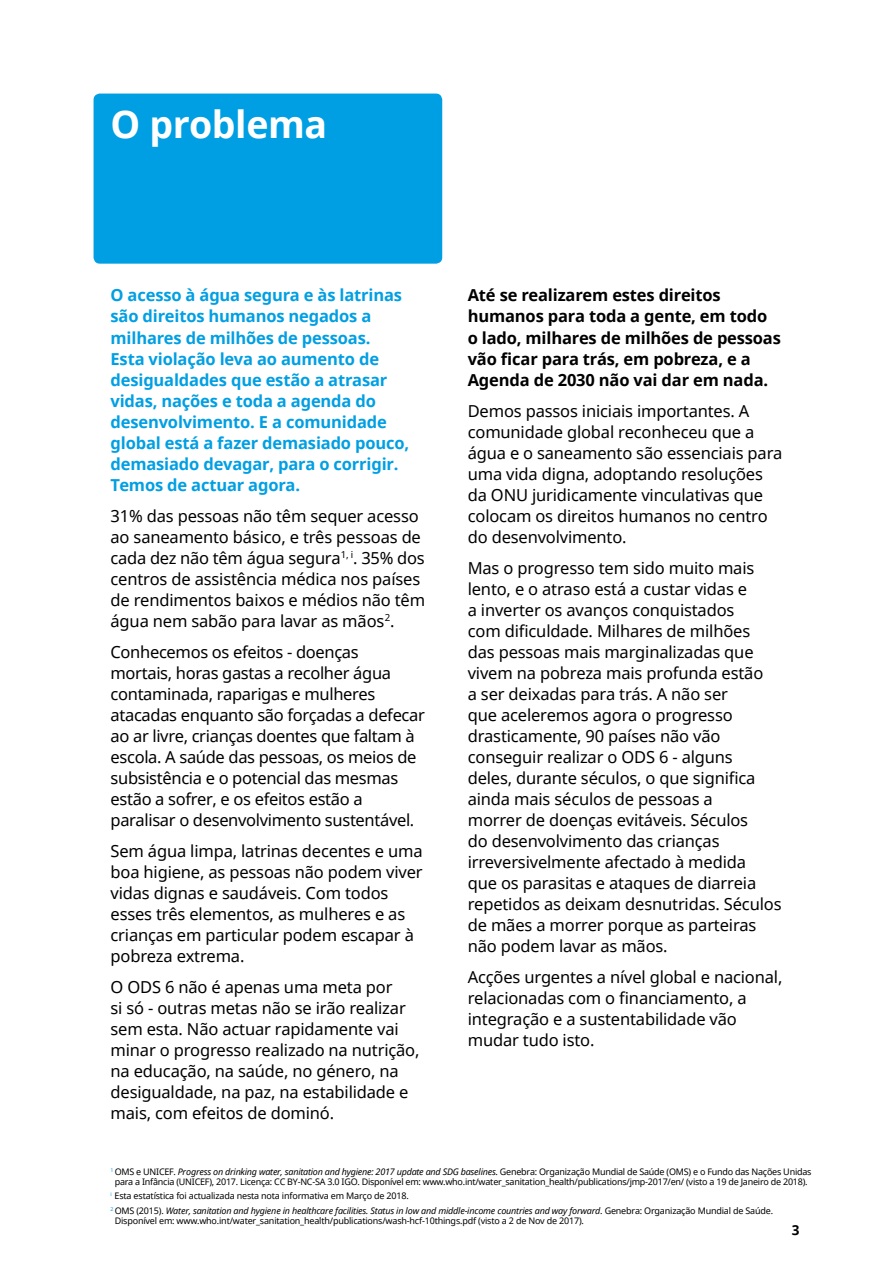
<style>
.page{position:relative;width:893px;height:1263px;background:#fff}
.page>*{position:absolute;margin:0;border:0;box-sizing:border-box;transform-origin:0 0}
._26pt_Noto_head_whit{font:700 37.5px "Noto Sans";letter-spacing:-.01em;color:#fff}
.FR_PT_SP_SDG_10_5pt{font:16.5px/21px "Noto Sans";letter-spacing:-.01em;color:#000}
.FR_PT_SP_SDG_10_5pt-2{font:700 16.5px/21px "Noto Sans";letter-spacing:-.01em;color:#009fe3}
._12_16pt_Noto_body{font:16.5px/21px "Noto Sans";letter-spacing:-.01em;color:#000}
.FR_PT_SP_SDG_10_5pt-3{font:700 16.5px/21px "Noto Sans";letter-spacing:-.01em;color:#000}
.t1{font:700 13.5px "Noto Sans";color:#000}
._6pt_Noto_footnotes{font:9px/10.5px "Noto Sans";letter-spacing:-.025em;color:#000;text-align:center}
.s1{font-style:italic}
</style>
<div class="page">
<div style="left:94px;top:94px;width:348px;height:170px;background:#009fe3;border-radius:6px"></div>
<p class="_26pt_Noto_head_whit" style="left:111px;top:98px;width:218px">O problema</p>
<p class="FR_PT_SP_SDG_10_5pt-2" style="left:111px;top:285px;width:300px">O acesso à água segura e às latrinas são direitos humanos negados a milhares de milhões de pessoas.<br>Esta violação leva ao aumento de desigualdades que estão a atrasar vidas, nações e toda a agenda do desenvolvimento. E a comunidade global está a fazer demasiado pouco, demasiado devagar, para o corrigir.<br>Temos de actuar agora.</p>
<p class="_12_16pt_Noto_body" style="left:111px;top:505px;width:316px">31% das pessoas não têm sequer acesso ao saneamento básico, e três pessoas de cada dez não têm água segura<sup>1,</sup> <sup>i</sup>. 35% dos centros de assistência médica nos países de rendimentos baixos e médios não têm água nem sabão para lavar as mãos<sup>2</sup>.</p>
<p class="FR_PT_SP_SDG_10_5pt" style="left:111px;top:641px;width:316px">Conhecemos os efeitos - doenças<br>mortais, horas gastas a recolher água contaminada, raparigas e mulheres atacadas enquanto são forçadas a defecar ao ar livre, crianças doentes que faltam à escola. A saúde das pessoas, os meios de subsistência e o potencial das mesmas estão a sofrer, e os efeitos estão a paralisar o desenvolvimento sustentável.</p>
<p class="FR_PT_SP_SDG_10_5pt" style="left:111px;top:840px;width:314px">Sem água limpa, latrinas decentes e uma boa higiene, as pessoas não podem viver vidas dignas e saudáveis. Com todos esses três elementos, as mulheres e as crianças em particular podem escapar à pobreza extrema.</p>
<p class="FR_PT_SP_SDG_10_5pt" style="left:111px;top:976px;width:310px">O ODS 6 não é apenas uma meta por<br>si só - outras metas não se irão realizar sem esta. Não actuar rapidamente vai minar o progresso realizado na nutrição, na educação, na saúde, no género, na desigualdade, na paz, na estabilidade e mais, com efeitos de dominó.</p>
<p class="FR_PT_SP_SDG_10_5pt-3" style="left:468px;top:285px;width:315px">Até se realizarem estes direitos humanos para toda a gente, em todo o lado, milhares de milhões de pessoas vão ficar para trás, em pobreza, e a Agenda de 2030 não vai dar em nada.</p>
<p class="FR_PT_SP_SDG_10_5pt" style="left:468px;top:400px;width:316px">Demos passos iniciais importantes. A comunidade global reconheceu que a água e o saneamento são essenciais para uma vida digna, adoptando resoluções da ONU juridicamente vinculativas que colocam os direitos humanos no centro do desenvolvimento.</p>
<p class="FR_PT_SP_SDG_10_5pt" style="left:468px;top:557px;width:315px">Mas o progresso tem sido muito mais lento, e o atraso está a custar vidas e<br>a inverter os avanços conquistados<br>com dificuldade. Milhares de milhões<br>das pessoas mais marginalizadas que vivem na pobreza mais profunda estão<br>a ser deixadas para trás. A não ser<br>que aceleremos agora o progresso drasticamente, 90 países não vão conseguir realizar o ODS 6 - alguns<br>deles, durante séculos, o que significa ainda mais séculos de pessoas a<br>morrer de doenças evitáveis. Séculos<br>do desenvolvimento das crianças irreversivelmente afectado à medida<br>que os parasitas e ataques de diarreia repetidos as deixam desnutridas. Séculos de mães a morrer porque as parteiras não podem lavar as mãos.</p>
<p class="FR_PT_SP_SDG_10_5pt" style="left:468px;top:966px;width:316px">Acções urgentes a nível global e nacional, relacionadas com o financiamento, a integração e a sustentabilidade vão mudar tudo isto.</p>
<p class="_6pt_Noto_footnotes" style="left:111px;top:1166px;width:702px"><sup>1</sup> OMS e UNICEF. <span class="s1">Progress on drinking water, sanitation and hygiene: 2017 update and SDG baselines</span>. Genebra: Organização Mundial de Saúde (OMS) e o Fundo das Nações Unidas para a Infância (UNICEF), 2017. Licença: CC BY-NC-SA 3.0 IGO. Disponível em: www.who.int/water_sanitation_health/publications/jmp-2017/en/ (visto a 19 de Janeiro de 2018).</p>
<p class="_6pt_Noto_footnotes" style="left:111px;top:1190px;width:300px"><sup>i</sup> Esta estatística foi actualizada nesta nota informativa em Março de 2018.</p>
<p class="_6pt_Noto_footnotes" style="left:115px;top:1205px;width:660px;text-align:left;text-indent:-4px"><sup>2</sup> OMS (2015). <span class="s1">Water, sanitation and hygiene in healthcare facilities. Status in low and middle-income countries and way forward</span>. Genebra: Organização Mundial de Saúde.<br>Disponível em: www.who.int/water_sanitation_health/publications/wash-hcf-10things.pdf (visto a 2 de Nov de 2017).</p>
<p class="t1" style="left:792px;top:1220px;width:9px">3</p>
</div>
